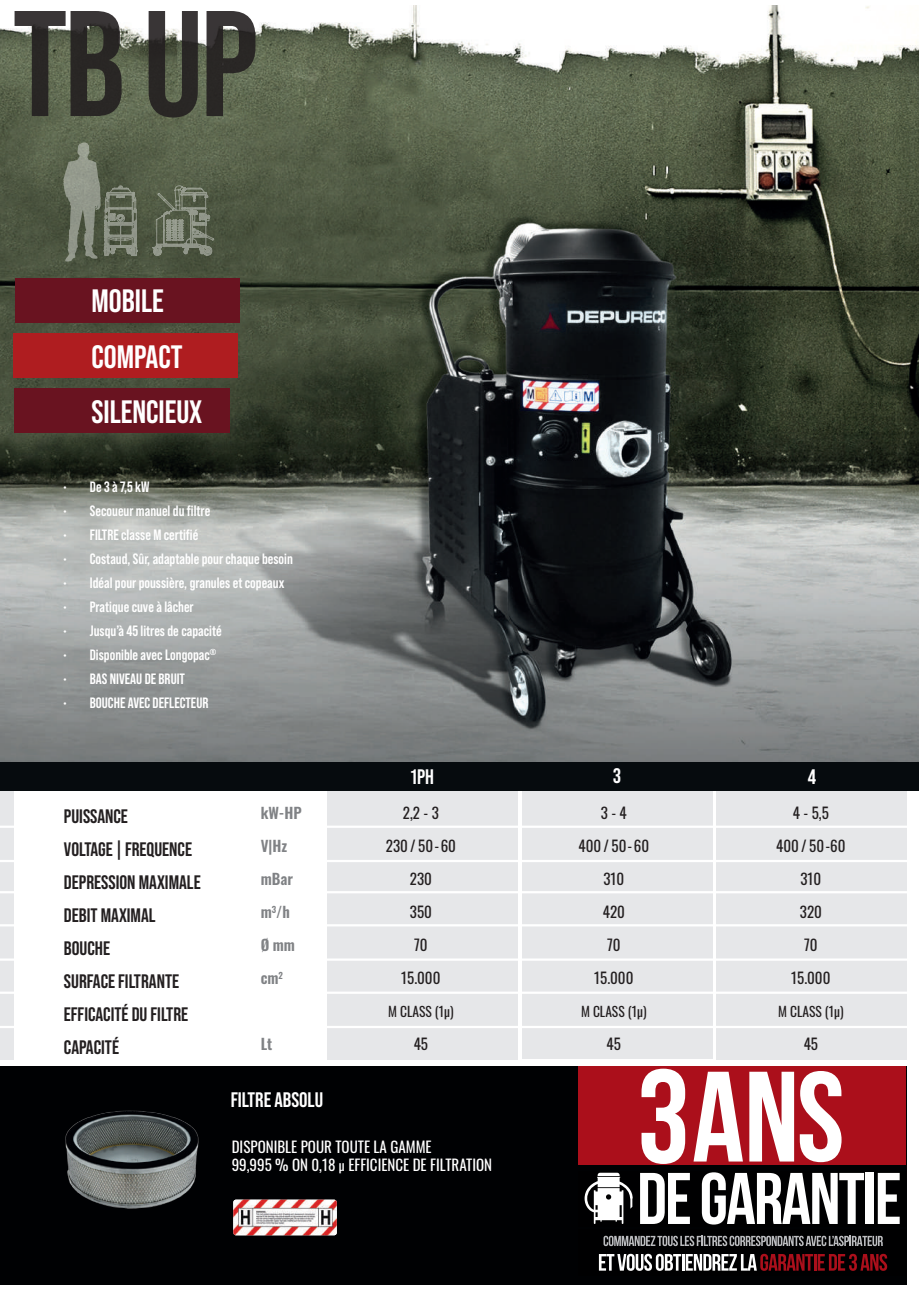
<style>
.page{position:relative;width:919px;height:1289px;background:#fff}
.page>*{position:absolute;margin:0;border:0;box-sizing:border-box;transform-origin:0 0}
.t1{font:700 150px "Bebas Neue Pro";color:#231f20}
.t2{font:700 32.25px/55.3px "Bebas Neue Pro";color:#fff}
.t3{font:700 21px "Bebas Neue Pro";color:#fff}
.t4{font:700 19.5px/33px "Bebas Neue Pro";color:#231f20}
.t5{font:700 15px "Bebas Neue Pro";color:#fff}
.t6{font:15px "Oswald";color:#231f20}
.t7{font:15px/18px "Oswald";color:#fff}
.t8{font:600 15px "Oswald";color:#808285}
.t9{font:13.5px "Oswald";color:#231f20}
.s1{font-size:13.5px}
</style>
<div class="page">
<img style="left:0;top:6px;width:918px;height:756px">
<div style="left:0;top:769px;width:14px;height:290px;background:#e6e7e9"></div>
<div style="left:327px;top:766px;width:191px;height:293px;background:#e6e7e9"></div>
<div style="left:521px;top:765px;width:191px;height:294px;background:#e6e7e9"></div>
<div style="left:716px;top:766px;width:191px;height:293px;background:#e6e7e9"></div>
<div style="left:0;top:762px;width:918px;height:28px;background:#060b0e"></div>
<div style="left:15px;top:278px;width:225px;height:44px;background:#691320"></div>
<div style="left:14px;top:388px;width:216px;height:44px;background:#691320"></div>
<div style="left:13px;top:334px;width:225px;height:44px;background:#af1d20"></div>
<div style="left:0;top:1066px;width:906px;height:219px;background:#000103"></div>
<hr style="left:0;top:859px;width:918px;height:3px;background:#fff">
<hr style="left:0;top:958px;width:918px;height:2px;background:#fff">
<hr style="left:0;top:1025px;width:918px;height:3px;background:#fff">
<hr style="left:0;top:825px;width:918px;height:2px;background:#fff">
<hr style="left:0;top:924px;width:918px;height:2px;background:#fff">
<hr style="left:0;top:991px;width:918px;height:2px;background:#fff">
<hr style="left:0;top:891px;width:918px;height:2px;background:#fff">
<svg style="left:63px;top:140px;width:152px;height:122px;background:#646c59"></svg>
<svg style="left:584px;top:1172px;width:48px;height:51px"></svg>
<div style="left:578px;top:1066px;width:327px;height:98px;background:#ab0f1b"></div>
<svg style="left:693px;top:1071px;width:49px;height:90px"></svg>
<svg style="left:641px;top:1068px;width:44px;height:95px"></svg>
<svg style="left:640px;top:1172px;width:49px;height:51px"></svg>
<svg style="left:701px;top:1172px;width:163px;height:52px"></svg>
<div style="left:865px;top:1172px;width:8px;height:51px;background:#fff"></div>
<svg style="left:877px;top:1172px;width:22px;height:51px"></svg>
<svg style="left:603px;top:1235px;width:279px;height:11px"></svg>
<svg style="left:599px;top:1253px;width:288px;height:17px"></svg>
<svg style="left:749px;top:1071px;width:92px;height:91px"></svg>
<img style="left:233px;top:1199px;width:104px;height:36px">
<img style="left:65px;top:1110px;width:134px;height:99px">
<h1 class="t1" style="left:13px;top:-22px;width:247px">TB UP</h1>
<h2 class="t2" style="left:91px;top:273px;width:112px">MOBILE<br>COMPACT<br>SILENCIEUX</h2>
<p class="t5" style="left:63px;top:478px;width:88px">• De 3 à 7,5 kW</p>
<p class="t5" style="left:63px;top:502px;width:149px">• Secoueur manuel du filtre</p>
<p class="t5" style="left:63px;top:526px;width:137px">• FILTRE classe M certifié</p>
<p class="t5" style="left:63px;top:550px;width:231px">• Costaud, Sûr, adaptable pour chaque besoin</p>
<p class="t5" style="left:63px;top:574px;width:223px">• Idéal pour poussière, granules et copeaux</p>
<p class="t5" style="left:63px;top:598px;width:132px">• Pratique cuve à lâcher</p>
<p class="t5" style="left:63px;top:622px;width:160px">• Jusqu’à 45 litres de capacité</p>
<p class="t5" style="left:63px;top:646px;width:155px">• Disponible avec Longopac<sup>®</sup></p>
<p class="t5" style="left:63px;top:670px;width:124px">• BAS NIVEAU DE BRUIT</p>
<p class="t5" style="left:63px;top:694px;width:147px">• BOUCHE AVEC DEFLECTEUR</p>
<h3 class="t4" style="left:64px;top:799px;width:138px">PUISSANCE<br>VOLTAGE | FREQUENCE<br>DEPRESSION MAXIMALE<br>DEBIT MAXIMAL<br>BOUCHE<br>SURFACE FILTRANTE<br>EFFICACITÉ DU FILTRE<br>CAPACITÉ</h3>
<p class="t8" style="left:261px;top:799px;width:43px">kW-HP</p>
<p class="t8" style="left:261px;top:832px;width:28px">V|Hz</p>
<p class="t8" style="left:261px;top:865px;width:34px">mBar</p>
<p class="t8" style="left:261px;top:898px;width:31px">m<sup>3</sup>/h</p>
<p class="t8" style="left:261px;top:931px;width:36px">Ø mm</p>
<p class="t8" style="left:261px;top:964px;width:24px">cm<sup>2</sup></p>
<p class="t8" style="left:261px;top:1030px;width:13px">Lt</p>
<h3 class="t3" style="left:411px;top:764px;width:25px">1PH</h3>
<h3 class="t3" style="left:613px;top:763px;width:9px">3</h3>
<h3 class="t3" style="left:807px;top:764px;width:10px">4</h3>
<p class="t6" style="left:403px;top:799px;width:37px">2,2 - 3</p>
<p class="t6" style="left:386px;top:832px;width:72px">230 / 50-60</p>
<p class="t6" style="left:410px;top:865px;width:24px">230</p>
<p class="t6" style="left:410px;top:898px;width:24px">350</p>
<p class="t6" style="left:414px;top:931px;width:15px">70</p>
<p class="t6" style="left:401px;top:964px;width:41px">15.000</p>
<p class="t9" style="left:388px;top:999px;width:67px">M CLASS (1µ)</p>
<p class="t6" style="left:413px;top:1030px;width:16px">45</p>
<p class="t6" style="left:600px;top:799px;width:28px">3 - 4</p>
<p class="t6" style="left:578px;top:832px;width:72px">400 / 50-60</p>
<p class="t6" style="left:603px;top:865px;width:22px">310</p>
<p class="t6" style="left:602px;top:898px;width:24px">420</p>
<p class="t6" style="left:607px;top:931px;width:15px">70</p>
<p class="t6" style="left:594px;top:964px;width:41px">15.000</p>
<p class="t9" style="left:581px;top:999px;width:67px">M CLASS (1µ)</p>
<p class="t6" style="left:606px;top:1030px;width:16px">45</p>
<p class="t6" style="left:792px;top:799px;width:38px">4 - 5,5</p>
<p class="t6" style="left:776px;top:832px;width:71px">400 / 50-60</p>
<p class="t6" style="left:800px;top:865px;width:22px">310</p>
<p class="t6" style="left:799px;top:898px;width:24px">320</p>
<p class="t6" style="left:804px;top:931px;width:15px">70</p>
<p class="t6" style="left:791px;top:964px;width:41px">15.000</p>
<p class="t9" style="left:778px;top:999px;width:67px">M CLASS (1µ)</p>
<p class="t6" style="left:803px;top:1030px;width:16px">45</p>
<h3 class="t3" style="left:231px;top:1088px;width:94px">FILTRE ABSOLU</h3>
<p class="t7" style="left:232px;top:1136px;width:262px">DISPONIBLE POUR TOUTE LA GAMME<br>99,995 % ON 0,18 <span class="s1">µ</span> EFFICIENCE DE FILTRATION</p>
</div>
